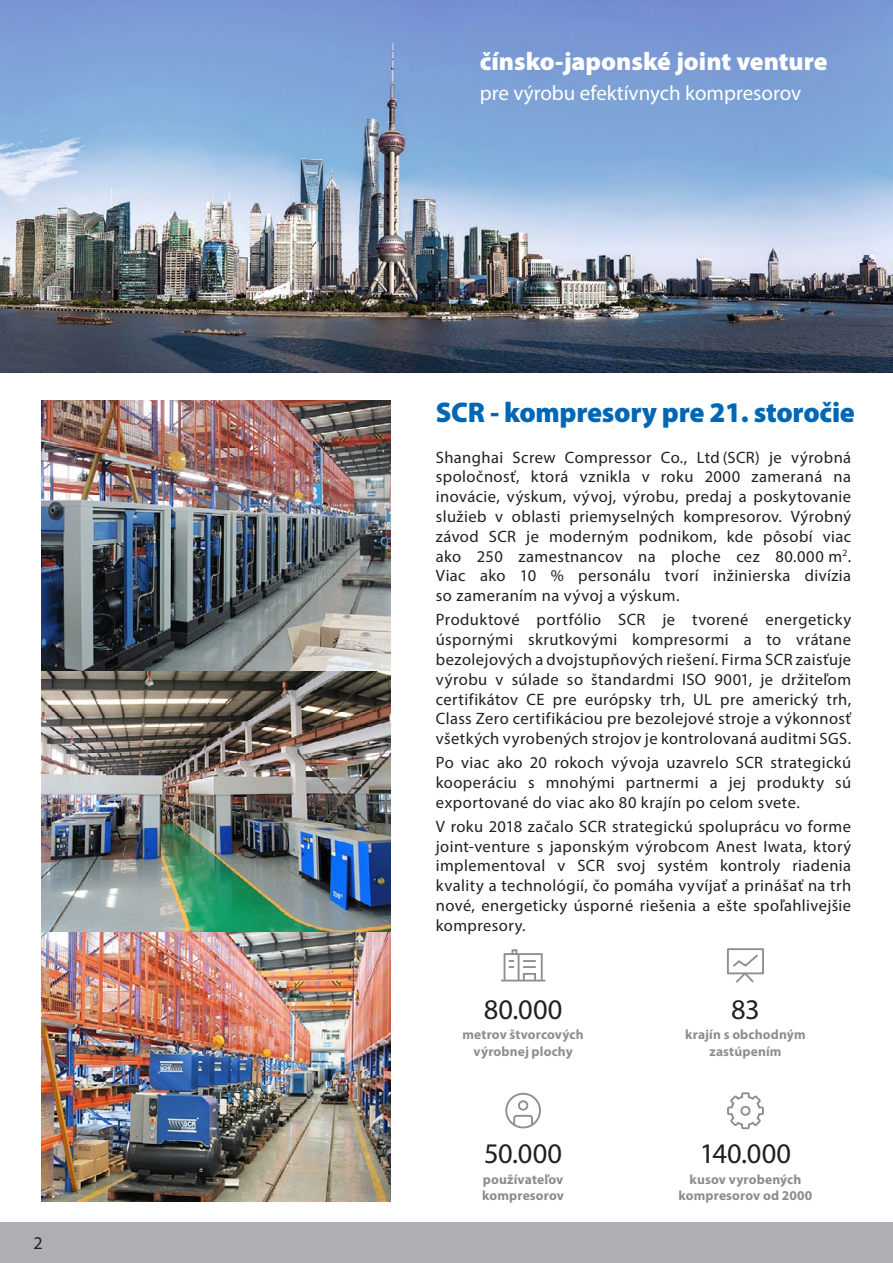
<style>
.page{position:relative;width:893px;height:1263px;background:#fff}
.page>*{position:absolute;margin:0;border:0;box-sizing:border-box;transform-origin:0 0}
.t1{font:900 28.5px "Myriad Pro";letter-spacing:-.01em;color:#0166b3}
.t2{font:28.5px "Myriad Pro";letter-spacing:.01em;color:#231f20}
.t3{font:900 25.5px "Myriad Pro";color:#fff}
.t4{font:21px "Myriad Pro";color:#fff}
.t5{font:18px "Myriad Pro";color:#231f20}
.t6{font:16.5px/19.8px "Myriad Pro";letter-spacing:.025em;color:#231f20;text-align:justify}
.t7{font:700 13.5px/16.2px "Myriad Pro";letter-spacing:.01em;color:#8b8e92;text-align:center}
.t8{font:700 13.5px/16.2px "Myriad Pro";letter-spacing:.01em;color:#8a8c8f}
</style>
<div class="page">
<div style="left:0;top:1222px;width:893px;height:41px;background:#aeafb3"></div>
<img style="left:0;top:0;width:893px;height:373px">
<hr style="left:501px;top:980px;width:44px;height:1px;background:#8b8e92">
<div style="left:504px;top:953px;width:39px;height:28px;border:2px solid #8b8e92"></div>
<svg style="left:509px;top:949px;width:27px;height:31px"></svg>
<div style="left:523px;top:973px;width:13px;height:8px;border:2px solid #8b8e92"></div>
<div style="left:727px;top:948px;width:37px;height:26px;background:#fff;border:2px solid #8b8e92"></div>
<svg style="left:731px;top:954px;width:29px;height:29px"></svg>
<div style="left:505px;top:1093px;width:36px;height:35px;border:2px solid #8b8e92;border-radius:50%"></div>
<svg style="left:512px;top:1114px;width:22px;height:13px"></svg>
<div style="left:518px;top:1100px;width:10px;height:11px;border:2px solid #8b8e92;border-radius:50%"></div>
<svg style="left:727px;top:1092px;width:37px;height:38px"></svg>
<img style="left:42px;top:401px;width:348px;height:800px">
<p class="t5" style="left:33px;top:1232px;width:11px">2</p>
<h2 class="t3" style="left:480px;top:45px;width:349px">čínsko-japonské joint venture</h2>
<p class="t4" style="left:480px;top:80px;width:323px">pre výrobu efektívnych kompresorov</p>
<h1 class="t1" style="left:436px;top:393px;width:421px">SCR - kompresory pre 21. storočie</h1>
<p class="t6" style="left:436px;top:447px;width:417px">Shanghai Screw Compressor Co., Ltd (SCR) je výrobná spoločnosť, ktorá vznikla v roku 2000 zameraná na inovácie, výskum, vývoj, výrobu, predaj a poskytovanie služieb v oblasti priemyselných kompresorov. Výrobný závod SCR je moderným podnikom, kde pôsobí viac ako 250 zamestnancov na ploche cez 80.000 m<sup>2</sup>.<br>Viac ako 10 % personálu tvorí inžinierska divízia so zameraním na vývoj a výskum.</p>
<p class="t6" style="left:436px;top:610px;width:417px">Produktové portfólio SCR je tvorené energeticky úspornými skrutkovými kompresormi a to vrátane bezolejových a dvojstupňových riešení. Firma SCR zaisťuje výrobu v súlade so štandardmi ISO 9001, je držiteľom certifikátov CE pre európsky trh, UL pre americký trh, Class Zero certifikáciou pre bezolejové stroje a výkonnosť všetkých vyrobených strojov je kontrolovaná auditmi SGS.</p>
<p class="t6" style="left:436px;top:752px;width:417px">Po viac ako 20 rokoch vývoja uzavrelo SCR strategickú kooperáciu s mnohými partnermi a jej produkty sú exportované do viac ako 80 krajín po celom svete.</p>
<p class="t6" style="left:436px;top:816px;width:417px">V roku 2018 začalo SCR strategickú spoluprácu vo forme joint-venture s japonským výrobcom Anest Iwata, ktorý implementoval v SCR svoj systém kontroly riadenia kvality a technológií, čo pomáha vyvíjať a prinášať na trh nové, energeticky úsporné riešenia a ešte spoľahlivejšie kompresory.</p>
<h1 class="t2" style="left:484px;top:991px;width:80px">80.000</h1>
<h1 class="t2" style="left:731px;top:991px;width:30px">83</h1>
<p class="t7" style="left:462px;top:1026px;width:123px">metrov štvorcových výrobnej plochy</p>
<p class="t7" style="left:685px;top:1026px;width:122px">krajín s obchodným zastúpením</p>
<h1 class="t2" style="left:484px;top:1136px;width:80px">50.000</h1>
<h1 class="t2" style="left:700px;top:1136px;width:93px">140.000</h1>
<p class="t8" style="left:482px;top:1171px;width:83px">používateľov kompresorov</p>
<p class="t8" style="left:679px;top:1171px;width:135px;text-align:center">kusov vyrobených kompresorov od 2000</p>
</div>
